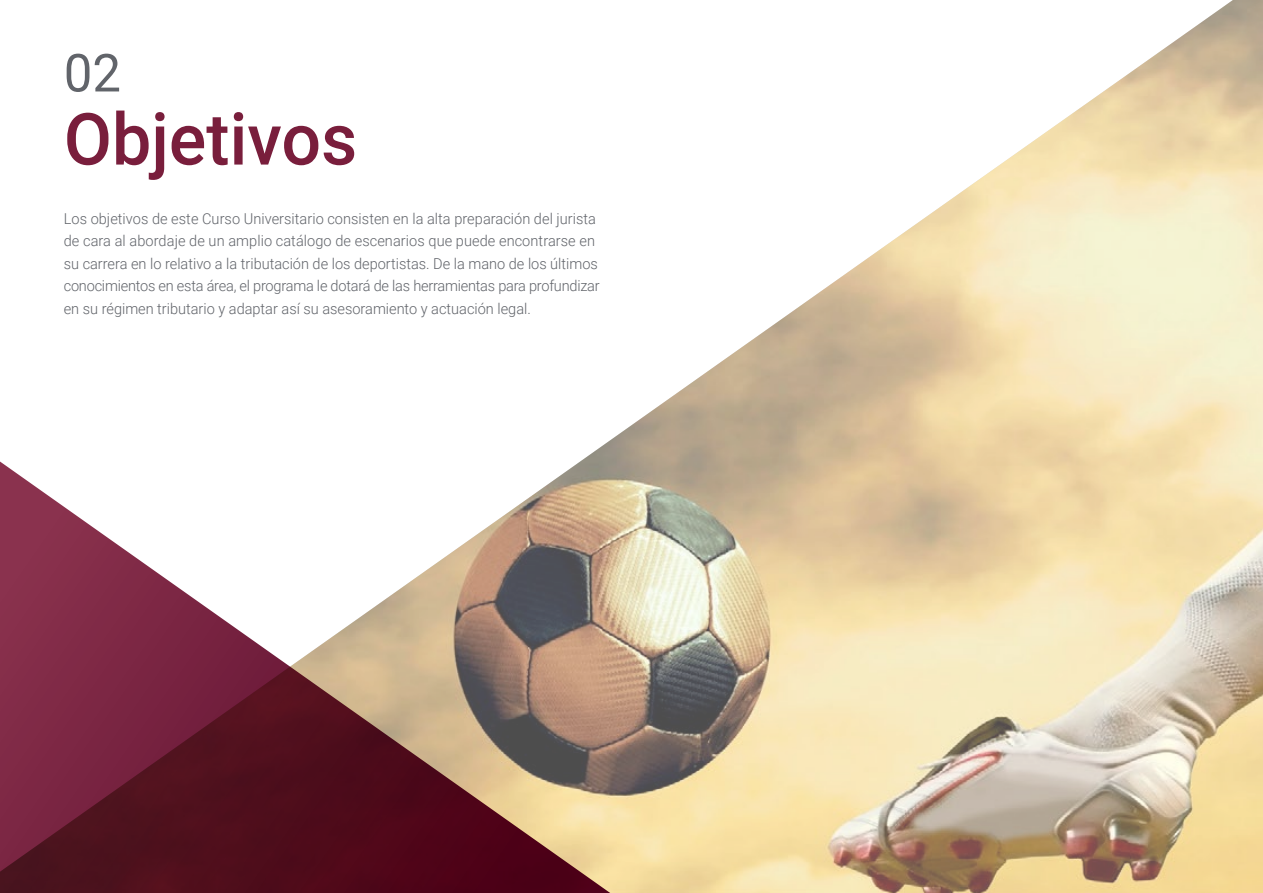
<style>
.page{position:relative;width:1263px;height:893px;background:#fff}
.page>*{position:absolute;margin:0;border:0;box-sizing:border-box;transform-origin:0 0}
.t1{font:500 72px "Roboto";color:#791e3c}
.t2{font:52.5px "Roboto";color:#61646a}
.t3{font:300 15px/22.5px "Roboto";color:#61646a}
</style>
<div class="page">
<img style="left:602px;top:0;width:661px;height:893px">
<svg style="left:0;top:446px;width:640px;height:447px"></svg>
<h2 class="t2" style="left:64px;top:36px;width:59px">02</h2>
<h1 class="t1" style="left:64px;top:89px;width:295px">Objetivos</h1>
<p class="t3" style="left:64px;top:207px;width:537px">Los objetivos de este Curso Universitario consisten en la alta preparación del jurista de cara al abordaje de un amplio catálogo de escenarios que puede encontrarse en su carrera en lo relativo a la tributación de los deportistas. De la mano de los últimos conocimientos en esta área, el programa le dotará de las herramientas para profundizar en su régimen tributario y adaptar así su asesoramiento y actuación legal.</p>
</div>
